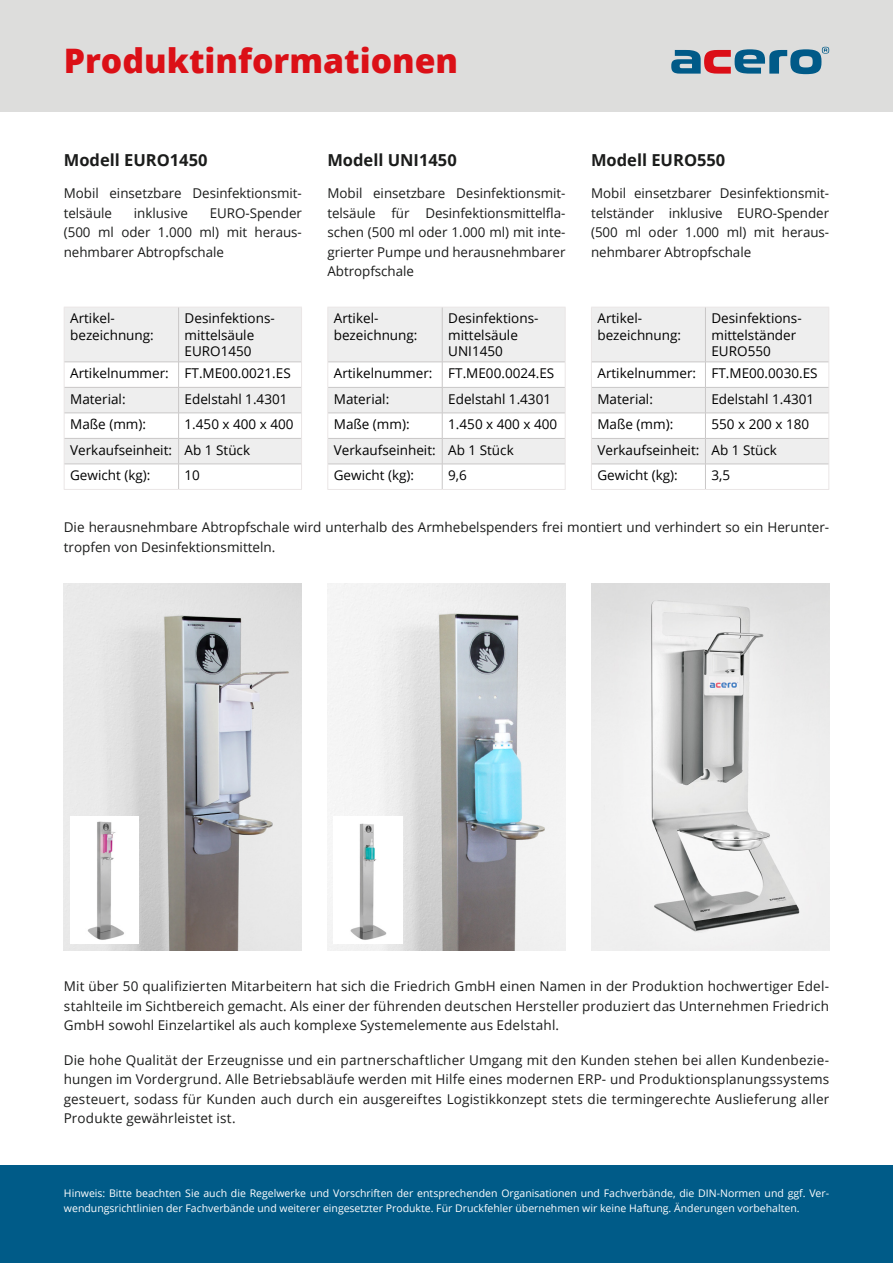
<style>
.page{position:relative;width:893px;height:1263px;background:#fff}
.page>*{position:absolute;margin:0;border:0;box-sizing:border-box;transform-origin:0 0}
.t1{font:800 33.75px "Open Sans";color:#db1017}
.t2{font:700 16.5px "Open Sans";color:#1b1c1b}
.t3{font:13.5px/19.5px "Open Sans";color:#1b1c1b;text-align:justify}
.t4{font:13.5px/16.2px "Open Sans";color:#000}
.t5{font:10.5px/15px "Open Sans";color:#fff}
</style>
<div class="page">
<div style="left:0;top:1165px;width:893px;height:98px;background:#005b88"></div>
<div style="left:0;top:0;width:893px;height:112px;background:#dddddc"></div>
<svg style="left:671px;top:47px;width:158px;height:27px"></svg>
<hr style="left:64px;top:489px;width:115px;height:1px;background:#eae6e6">
<hr style="left:179px;top:489px;width:123px;height:1px;background:#eae6e6">
<svg style="left:64px;top:307px;width:238px;height:182px"></svg>
<img style="left:64px;top:584px;width:238px;height:366px">
<img style="left:327px;top:584px;width:239px;height:366px">
<img style="left:591px;top:584px;width:238px;height:366px">
<img style="left:70px;top:817px;width:68px;height:127px">
<img style="left:334px;top:817px;width:68px;height:127px">
<hr style="left:327px;top:489px;width:115px;height:1px;background:#eae6e6">
<hr style="left:442px;top:489px;width:124px;height:1px;background:#eae6e6">
<svg style="left:327px;top:307px;width:239px;height:182px"></svg>
<hr style="left:591px;top:489px;width:114px;height:1px;background:#eae6e6">
<hr style="left:705px;top:489px;width:124px;height:1px;background:#eae6e6">
<svg style="left:591px;top:307px;width:238px;height:182px"></svg>
<h1 class="t1" style="left:64px;top:35px;width:396px">Produktinformationen</h1>
<p class="t2" style="left:64px;top:148px;width:145px">Modell EURO1450</p>
<p class="t3" style="left:64px;top:183px;width:240px">Mobil einsetzbare Desinfektionsmit&shy;telsäule</p>
<p class="t3" style="left:64px;top:203px;width:240px;text-indent:146px">EURO-Spender (500 ml oder 1.000 ml) mit heraus&shy;nehmbarer Abtropfschale</p>
<p class="t3" style="left:134px;top:203px;width:55px">inklusive</p>
<p class="t4" style="left:70px;top:310px;width:85px">Artikel&shy;bezeichnung:</p>
<p class="t4" style="left:185px;top:310px;width:92px">Desinfektions&shy;mittelsäule<br>EURO1450</p>
<p class="t4" style="left:70px;top:360px;width:222px;line-height:25.5px">Artikelnummer: FT.ME00.0021.ES<br>Material:</p>
<p class="t4" style="left:185px;top:390px;width:104px">Edelstahl 1.4301</p>
<p class="t2" style="left:327px;top:148px;width:131px">Modell UNI1450</p>
<p class="t3" style="left:327px;top:183px;width:240px">Mobil einsetzbare Desinfektionsmit&shy;telsäule für Desinfektionsmittelfla&shy;schen (500 ml oder 1.000 ml) mit inte&shy;grierter Pumpe und herausnehmbarer Abtropfschale</p>
<p class="t4" style="left:334px;top:310px;width:85px">Artikel&shy;bezeichnung:</p>
<p class="t4" style="left:448px;top:310px;width:92px">Desinfektions&shy;mittelsäule<br>UNI1450</p>
<p class="t4" style="left:334px;top:360px;width:222px;line-height:25.5px">Artikelnummer: FT.ME00.0024.ES<br>Material:</p>
<p class="t4" style="left:448px;top:390px;width:104px">Edelstahl 1.4301</p>
<p class="t2" style="left:591px;top:148px;width:136px">Modell EURO550</p>
<p class="t3" style="left:591px;top:183px;width:240px">Mobil einsetzbarer Desinfektionsmit&shy;telständer inklusive EURO-Spender (500 ml oder 1.000 ml) mit heraus&shy;nehmbarer Abtropfschale</p>
<p class="t4" style="left:597px;top:310px;width:85px">Artikel&shy;bezeichnung:</p>
<p class="t4" style="left:711px;top:310px;width:92px">Desinfektions&shy;mittelständer<br>EURO550</p>
<p class="t4" style="left:597px;top:360px;width:222px;line-height:25.5px">Artikelnummer: FT.ME00.0030.ES<br>Material:</p>
<p class="t4" style="left:711px;top:390px;width:104px">Edelstahl 1.4301</p>
<p class="t4" style="left:70px;top:416px;width:77px">Maße (mm):</p>
<p class="t4" style="left:70px;top:411px;width:225px;line-height:25.5px;text-indent:114px">1.450 x 400 x 400<br>Verkaufseinheit: Ab 1 Stück<br>Gewicht (kg):</p>
<p class="t4" style="left:185px;top:467px;width:17px">10</p>
<p class="t4" style="left:334px;top:416px;width:77px">Maße (mm):</p>
<p class="t4" style="left:334px;top:411px;width:225px;line-height:25.5px;text-indent:114px">1.450 x 400 x 400<br>Verkaufseinheit: Ab 1 Stück<br>Gewicht (kg):</p>
<p class="t4" style="left:448px;top:467px;width:20px">9,6</p>
<p class="t4" style="left:597px;top:416px;width:77px">Maße (mm):</p>
<p class="t4" style="left:597px;top:411px;width:213px;line-height:25.5px;text-indent:114px">550 x 200 x 180<br>Verkaufseinheit: Ab 1 Stück<br>Gewicht (kg):</p>
<p class="t4" style="left:711px;top:467px;width:20px">3,5</p>
<p class="t3" style="left:64px;top:517px;width:767px">Die herausnehmbare Abtropfschale wird unterhalb des Armhebelspenders frei montiert und verhindert so ein Herunter&shy;tropfen von Desinfektionsmitteln.</p>
<p class="t3" style="left:64px;top:976px;width:767px">Mit über 50 qualifizierten Mitarbeitern hat sich die Friedrich GmbH einen Namen in der Produktion hochwertiger Edel&shy;stahlteile im Sichtbereich gemacht. Als einer der führenden deutschen Hersteller produziert das Unternehmen Friedrich GmbH sowohl Einzelartikel als auch komplexe Systemelemente aus Edelstahl.</p>
<p class="t3" style="left:64px;top:1049px;width:767px">Die hohe Qualität der Erzeugnisse und ein partnerschaftlicher Umgang mit den Kunden stehen bei allen Kundenbezie&shy;hungen im Vordergrund. Alle Betriebsabläufe werden mit Hilfe eines modernen ERP- und Produktionsplanungssystems gesteuert, sodass für Kunden auch durch ein ausgereiftes Logistikkonzept stets die termingerechte Auslieferung aller Produkte gewährleistet ist.</p>
<p class="t5" style="left:64px;top:1185px;width:767px">Hinweis: Bitte beachten Sie auch die Regelwerke und Vorschriften der entsprechenden Organisationen und Fachverbände, die DIN-Normen und ggf. Ver&shy;wendungsrichtlinien der Fachverbände und weiterer eingesetzter Produkte. Für Druckfehler übernehmen wir keine Haftung. Änderungen vorbehalten.</p>
</div>
